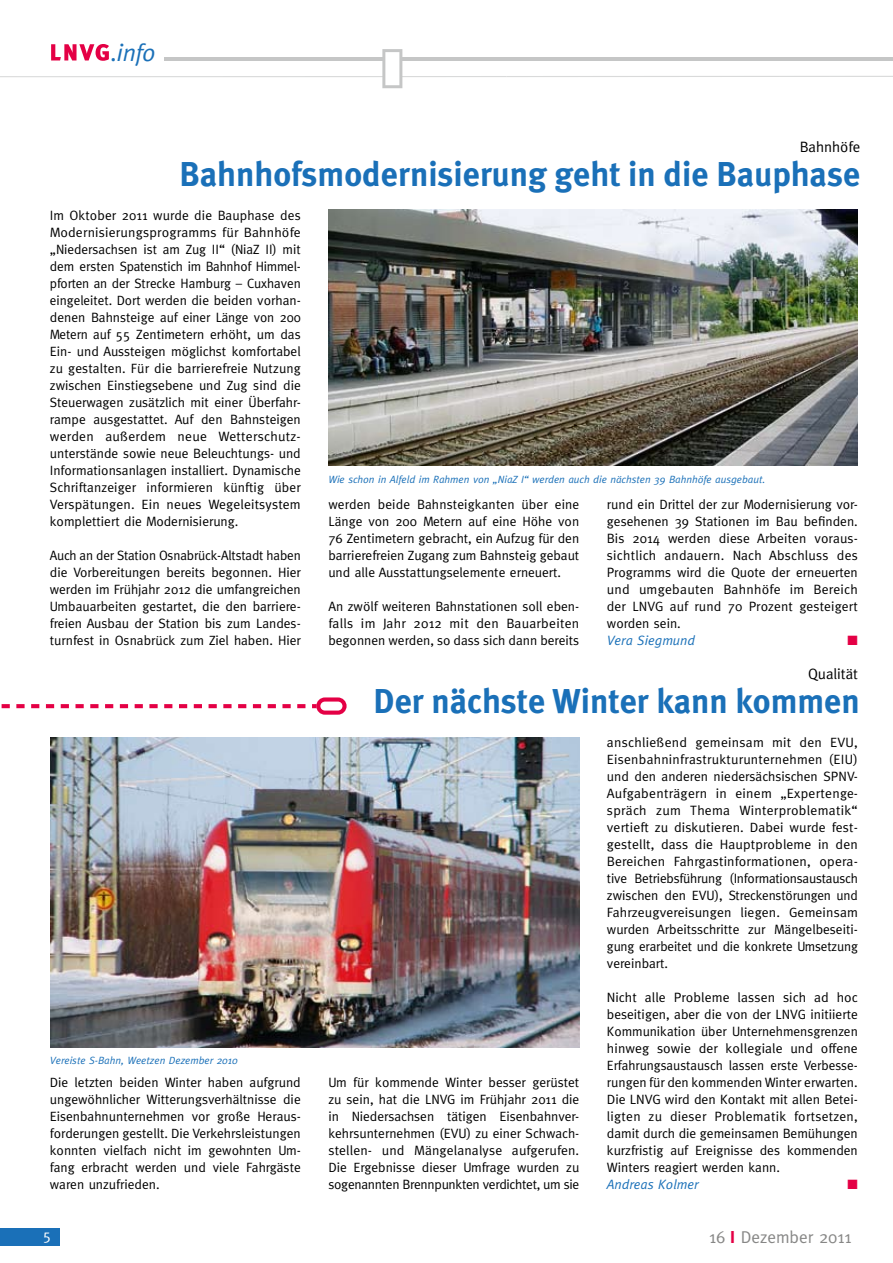
<style>
.page{position:relative;width:893px;height:1263px;background:#fff}
.page>*{position:absolute;margin:0;border:0;box-sizing:border-box;transform-origin:0 0}
.t1{font:700 34.5px "Meta Plus";color:#1a70b8}
.t2{font:italic 24.45px "Meta";color:#1a70b8}
.t3{font:17.25px "Meta";color:#878786}
.t4{font:15px "Meta";color:#000}
.t5{font:15px "Meta";color:#fff}
.t6{font:13.5px/17px "Meta";color:#000;text-align:justify}
.t7{font:italic 13.5px "Meta";color:#1a70b8}
.t8{font:13.5px "Zapf Dingbats ITC";color:#e40045}
.t9{font:italic 10.5px "Meta";color:#1a70b8}
.s1{font-weight:700;color:#e40045}
</style>
<div class="page">
<svg style="left:0;top:44px;width:893px;height:45px"></svg>
<div style="left:0;top:1229px;width:60px;height:17px;background:#1a70b8"></div>
<img style="left:51px;top:737px;width:528px;height:311px">
<svg style="left:297px;top:704px;width:8px;height:4px"></svg>
<svg style="left:282px;top:704px;width:9px;height:4px"></svg>
<svg style="left:268px;top:704px;width:8px;height:4px"></svg>
<svg style="left:253px;top:704px;width:8px;height:4px"></svg>
<svg style="left:238px;top:704px;width:8px;height:4px"></svg>
<svg style="left:223px;top:704px;width:9px;height:4px"></svg>
<svg style="left:209px;top:704px;width:8px;height:4px"></svg>
<svg style="left:194px;top:704px;width:8px;height:4px"></svg>
<svg style="left:179px;top:704px;width:8px;height:4px"></svg>
<svg style="left:164px;top:704px;width:8px;height:4px"></svg>
<svg style="left:149px;top:704px;width:9px;height:4px"></svg>
<svg style="left:135px;top:704px;width:8px;height:4px"></svg>
<svg style="left:120px;top:704px;width:8px;height:4px"></svg>
<svg style="left:105px;top:704px;width:8px;height:4px"></svg>
<svg style="left:90px;top:704px;width:8px;height:4px"></svg>
<svg style="left:76px;top:704px;width:8px;height:4px"></svg>
<svg style="left:61px;top:704px;width:8px;height:4px"></svg>
<svg style="left:46px;top:704px;width:8px;height:4px"></svg>
<svg style="left:31px;top:704px;width:8px;height:4px"></svg>
<svg style="left:16px;top:704px;width:9px;height:4px"></svg>
<svg style="left:2px;top:704px;width:8px;height:4px"></svg>
<svg style="left:312px;top:697px;width:35px;height:18px"></svg>
<img style="left:328px;top:210px;width:530px;height:256px">
<h2 class="t2" style="left:111px;top:38px;width:46px">.info</h2>
<p class="t4" style="left:800px;top:138px;width:62px">Bahnhöfe</p>
<h1 class="t1" style="left:179px;top:154px;width:683px">Bahnhofsmodernisierung geht in die Bauphase</h1>
<p class="t6" style="left:50px;top:206px;width:252px">Im Oktober 2011 wurde die Bauphase des Modernisierungsprogramms für Bahnhöfe „Niedersachsen ist am Zug II“ (NiaZ II) mit dem ersten Spatenstich im Bahnhof Himmel&shy;pforten an der Strecke Hamburg – Cuxhaven eingeleitet. Dort werden die beiden vorhan&shy;denen Bahnsteige auf einer Länge von 200<br>Metern auf 55 Zentimetern erhöht, um das Ein- und Aussteigen möglichst komfortabel zu gestalten. Für die barrierefreie Nutzung zwischen Einstiegsebene und Zug sind die Steuerwagen zusätzlich mit einer Überfahr&shy;rampe ausgestattet. Auf den Bahnsteigen werden außerdem neue Wetterschutz&shy;unterstände sowie neue Beleuchtungs- und Informationsanlagen installiert. Dynamische Schriftanzeiger informieren künftig über Verspätungen. Ein neues Wegeleitsystem komplettiert die Modernisierung.</p>
<p class="t6" style="left:50px;top:547px;width:252px">Auch an der Station Osnabrück-Altstadt haben die Vorbereitungen bereits begonnen. Hier werden im Frühjahr 2012 die umfangreichen Umbauarbeiten gestartet, die den barriere&shy;freien Ausbau der Station bis zum Landes&shy;turnfest in Osnabrück zum Ziel haben. Hier</p>
<p class="t9" style="left:50px;top:1054px;width:189px">Vereiste S-Bahn, Weetzen Dezember 2010</p>
<p class="t6" style="left:50px;top:1074px;width:252px">Die letzten beiden Winter haben aufgrund ungewöhnlicher Witterungsverhältnisse die Eisenbahnunternehmen vor große Heraus&shy;forderungen gestellt. Die Verkehrsleistungen konnten vielfach nicht im gewohnten Um&shy;fang erbracht werden und viele Fahrgäste waren unzufrieden.</p>
<p class="t5" style="left:43px;top:1226px;width:10px">5</p>
<p class="t9" style="left:328px;top:473px;width:438px">Wie schon in Alfeld im Rahmen von „NiaZ I“ werden auch die nächsten 39 Bahnhöfe ausgebaut.</p>
<p class="t6" style="left:328px;top:496px;width:252px">werden beide Bahnsteigkanten über eine Länge von 200 Metern auf eine Höhe von 76 Zentimetern gebracht, ein Aufzug für den barrierefreien Zugang zum Bahnsteig gebaut und alle Ausstattungselemente erneuert.</p>
<p class="t6" style="left:328px;top:598px;width:252px">An zwölf weiteren Bahnstationen soll eben&shy;falls im Jahr 2012 mit den Bauarbeiten begonnen werden, so dass sich dann bereits</p>
<p class="t6" style="left:607px;top:496px;width:252px">rund ein Drittel der zur Modernisierung vor&shy;gesehenen 39 Stationen im Bau befinden.<br>Bis 2014 werden diese Arbeiten voraus&shy;sichtlich andauern. Nach Abschluss des Programms wird die Quote der erneuerten und umgebauten Bahnhöfe im Bereich der LNVG auf rund 70 Prozent gesteigert worden sein.</p>
<p class="t7" style="left:607px;top:632px;width:90px">Vera Siegmund</p>
<p class="t8" style="left:847px;top:634px;width:12px">■</p>
<p class="t4" style="left:808px;top:665px;width:51px">Qualität</p>
<h1 class="t1" style="left:373px;top:681px;width:488px">Der nächste Winter kann kommen</h1>
<p class="t6" style="left:607px;top:734px;width:252px">anschließend gemeinsam mit den EVU, Eisenbahninfrastrukturunternehmen (EIU) und den anderen niedersächsischen SPNV-Aufgabenträgern in einem „Expertenge&shy;spräch zum Thema Winterproblematik“ vertieft zu diskutieren. Dabei wurde fest&shy;gestellt, dass die Hauptprobleme in den Bereichen Fahrgastinformationen, opera&shy;tive Betriebsführung (Informationsaustausch zwischen den EVU), Streckenstörungen und Fahrzeugvereisungen liegen. Gemeinsam wurden Arbeitsschritte zur Mängelbeseiti&shy;gung erarbeitet und die konkrete Umsetzung vereinbart.</p>
<p class="t6" style="left:607px;top:989px;width:252px">Nicht alle Probleme lassen sich ad hoc beseitigen, aber die von der LNVG initiierte Kommunikation über Unternehmensgrenzen hinweg sowie der kollegiale und offene Erfahrungsaustausch lassen erste Verbesse&shy;rungen für den kommenden Winter erwarten.<br>Die LNVG wird den Kontakt mit allen Betei&shy;ligten zu dieser Problematik fortsetzen, damit durch die gemeinsamen Bemühungen kurzfristig auf Ereignisse des kommenden Winters reagiert werden kann.</p>
<p class="t7" style="left:607px;top:1177px;width:93px">Andreas Kolmer</p>
<p class="t8" style="left:847px;top:1178px;width:12px">■</p>
<p class="t6" style="left:328px;top:1074px;width:252px">Um für kommende Winter besser gerüstet zu sein, hat die LNVG im Frühjahr 2011 die in Niedersachsen tätigen Eisenbahnver&shy;kehrsunternehmen (EVU) zu einer Schwach&shy;stellen- und Mängelanalyse aufgerufen.<br>Die Ergebnisse dieser Umfrage wurden zu sogenannten Brennpunkten verdichtet, um sie</p>
<p class="t3" style="left:709px;top:1226px;width:144px">16 <span class="s1">I</span> Dezember 2011</p>
</div>
